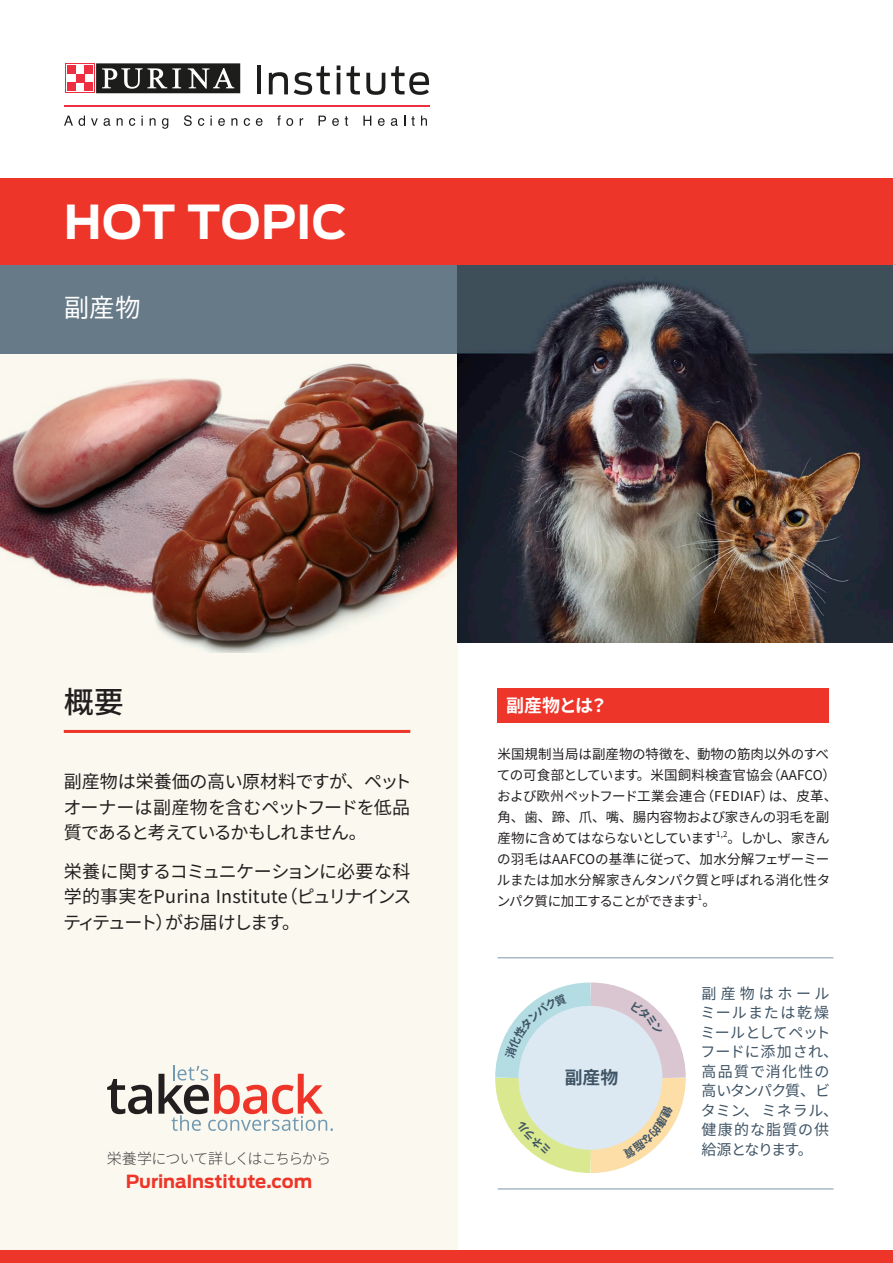
<style>
.page{position:relative;width:893px;height:1263px;background:#fff}
.page>*{position:absolute;margin:0;border:0;box-sizing:border-box;transform-origin:0 0}
.t1{font:700 46.5px "Antenna";letter-spacing:.01em;color:#fff}
.t2{font:500 30px "Noto Sans JP";color:#231f20}
.t3{font:25.5px "Noto Sans JP";color:#fff}
.t4{font:18px/25.5px "Noto Sans JP";letter-spacing:-.04em;color:#231f20;text-align:justify}
.t5{font:700 18px "Antenna";letter-spacing:-.01em;color:#ee3529}
.t6{font:700 18px "Noto Sans JP";letter-spacing:-.03em;color:#fff}
.t7{font:700 17.85px "Noto Sans JP";color:#3f5465}
.t8{font:15px/19.5px "Noto Sans JP";letter-spacing:.045em;color:#3f5465}
.t9{font:300 15px "Noto Sans JP";letter-spacing:-.075em;color:#3e3e3f}
.t10{font:13.5px/21px "Noto Sans JP";letter-spacing:-.015em;color:#231f20}
.t11{font:7.8px "Noto Sans JP";color:#231f20}
</style>
<div class="page">
<div style="left:0;top:265px;width:457px;height:998px;background:#fbf9ef"></div>
<svg style="left:107px;top:1079px;width:45px;height:35px"></svg>
<svg style="left:159px;top:1065px;width:174px;height:66px"></svg>
<hr style="left:64px;top:105px;width:365px;height:1px;background:#ee2f41">
<hr style="left:257px;top:65px;width:3px;height:29px;background:#1d1d1b">
<svg style="left:269px;top:72px;width:19px;height:22px"></svg>
<svg style="left:294px;top:66px;width:36px;height:29px"></svg>
<hr style="left:337px;top:73px;width:3px;height:21px;background:#1d1d1b">
<svg style="left:337px;top:65px;width:3px;height:5px"></svg>
<svg style="left:347px;top:66px;width:13px;height:28px"></svg>
<svg style="left:366px;top:73px;width:19px;height:22px"></svg>
<svg style="left:391px;top:66px;width:38px;height:29px"></svg>
<svg style="left:64px;top:116px;width:9px;height:10px"></svg>
<svg style="left:79px;top:116px;width:6px;height:10px"></svg>
<svg style="left:91px;top:118px;width:7px;height:8px"></svg>
<svg style="left:104px;top:118px;width:6px;height:8px"></svg>
<svg style="left:117px;top:118px;width:6px;height:8px"></svg>
<svg style="left:129px;top:118px;width:6px;height:8px"></svg>
<svg style="left:141px;top:116px;width:2px;height:10px"></svg>
<svg style="left:150px;top:118px;width:6px;height:8px"></svg>
<svg style="left:162px;top:118px;width:6px;height:11px"></svg>
<svg style="left:184px;top:115px;width:8px;height:11px"></svg>
<svg style="left:198px;top:118px;width:6px;height:8px"></svg>
<svg style="left:210px;top:116px;width:2px;height:10px"></svg>
<svg style="left:218px;top:118px;width:7px;height:8px"></svg>
<svg style="left:231px;top:118px;width:6px;height:8px"></svg>
<svg style="left:244px;top:118px;width:6px;height:8px"></svg>
<svg style="left:256px;top:118px;width:6px;height:8px"></svg>
<svg style="left:277px;top:115px;width:16px;height:11px"></svg>
<svg style="left:300px;top:118px;width:3px;height:8px"></svg>
<svg style="left:319px;top:116px;width:7px;height:10px"></svg>
<svg style="left:332px;top:118px;width:7px;height:8px"></svg>
<svg style="left:345px;top:116px;width:3px;height:10px"></svg>
<svg style="left:363px;top:116px;width:8px;height:10px"></svg>
<svg style="left:378px;top:118px;width:7px;height:8px"></svg>
<svg style="left:391px;top:118px;width:7px;height:8px"></svg>
<svg style="left:411px;top:116px;width:4px;height:10px"></svg>
<svg style="left:421px;top:116px;width:6px;height:10px"></svg>
<svg style="left:96px;top:64px;width:145px;height:30px"></svg>
<div style="left:65px;top:64px;width:30px;height:29px;background:#ee2f41"></div>
<div style="left:96px;top:64px;width:144px;height:29px;background:#1d1d1b"></div>
<svg style="left:102px;top:68px;width:79px;height:21px"></svg>
<svg style="left:188px;top:68px;width:46px;height:21px"></svg>
<div style="left:66px;top:64px;width:28px;height:28px;background:#fff"></div>
<div style="left:67px;top:83px;width:9px;height:8px;background:#ee2f41"></div>
<div style="left:84px;top:83px;width:9px;height:8px;background:#ee2f41"></div>
<div style="left:76px;top:74px;width:8px;height:9px;background:#ee2f41"></div>
<div style="left:67px;top:66px;width:9px;height:8px;background:#ee2f41"></div>
<div style="left:84px;top:66px;width:9px;height:8px;background:#ee2f41"></div>
<div style="left:0;top:1251px;width:893px;height:12px;background:#ee3529"></div>
<img style="left:0;top:363px;width:457px;height:290px">
<div style="left:0;top:265px;width:457px;height:88px;background:#677a87"></div>
<hr style="left:498px;top:957px;width:335px;height:1px;background:#7997ab">
<hr style="left:498px;top:1188px;width:335px;height:1px;background:#7997ab">
<img style="left:457px;top:265px;width:436px;height:377px">
<div style="left:0;top:179px;width:893px;height:86px;background:#ee3529"></div>
<hr style="left:64px;top:730px;width:346px;height:3px;background:#ee3529">
<div style="left:497px;top:689px;width:332px;height:34px;background:#ee3529"></div>
<svg style="left:495px;top:982px;width:191px;height:191px"></svg>
<h1 class="t1" style="left:64px;top:190px;width:285px">HOT TOPIC</h1>
<h3 class="t3" style="left:64px;top:293px;width:78px">副産物</h3>
<h2 class="t2" style="left:64px;top:685px;width:61px">概要</h2>
<h3 class="t6" style="left:506px;top:695px;width:103px">副産物とは？</h3>
<p class="t10" style="left:497px;top:744px;width:342px">米国規制当局は副産物の特徴を、動物の筋肉以外のすべての可食部としています。米国飼料検査官協会（AAFCO）および欧州ペットフード工業会連合（FEDIAF）は、皮革、角、歯、蹄、爪、嘴、腸内容物および家きんの羽毛を副産物に含めてはならないとしています</p>
<h3 class="t4" style="left:63px;top:769px;width:350px">副産物は栄養価の高い原材料ですが、ペットオーナーは副産物を含むペットフードを低品質であると考えているかもしれません。</h3>
<h3 class="t4" style="left:63px;top:858px;width:350px">栄養に関するコミュニケーションに必要な科学的事実をPurina Institute（ピュリナインスティテュート）がお届けします。</h3>
<p class="t11" style="left:716px;top:829px;width:13px">1,2</p>
<p class="t10" style="left:497px;top:828px;width:335px;text-align:justify;text-indent:231px">。しかし、家きんの羽毛はAAFCOの基準に従って、加水分解フェザーミールまたは加水分解家きんタンパク質と呼ばれる消化性タンパク質に加工することができます。</p>
<p class="t11" style="left:698px;top:892px;width:6px">1</p>
<p class="t9" style="left:107px;top:1150px;width:226px">栄養学について詳しくはこちらから</p>
<h3 class="t5" style="left:126px;top:1168px;width:188px">PurinaInstitute.com</h3>
<h3 class="t7" style="left:565px;top:1067px;width:55px">副産物</h3>
<p class="t8" style="left:700px;top:983px;width:139px">副産物はホールミールまたは乾燥ミールとしてペットフードに添加され、高品質で消化性の高いタンパク質、ビタミン、ミネラル、健康的な脂質の供給源となります。</p>
</div>
